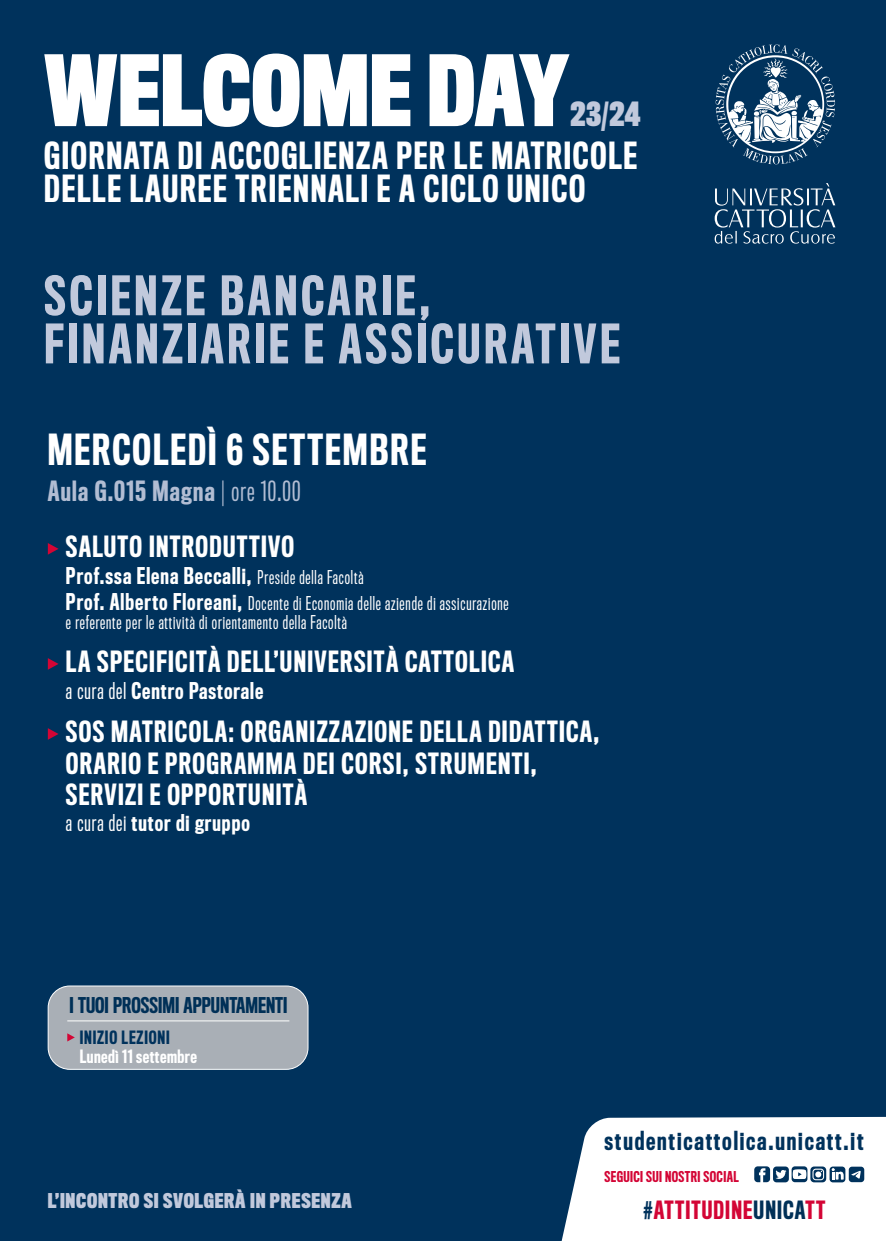
<style>
.page{position:relative;width:886px;height:1241px;background:#fff}
.page>*{position:absolute;margin:0;border:0;box-sizing:border-box;transform-origin:0 0}
.t1{font:700 90px "Titling Gothic FB Comp";letter-spacing:.01em;color:#fff}
.t2{font:500 50px/48.1px "Titling Gothic FB Comp";letter-spacing:.075em;color:#c1c9dc}
.t3{font:500 39.38px "Titling Gothic FB Comp";letter-spacing:.05em;color:#fff}
.t4{font:500 34.38px/32.5px "Titling Gothic FB Comp";letter-spacing:.05em;color:#fff}
.t5{font:700 30.62px "Titling Gothic FB Comp";color:#c1c9dc}
.t6{font:500 26.88px/31.2px "Titling Gothic FB Comp";letter-spacing:.05em;color:#fff}
.t7{font:500 25.62px "Titling Gothic FB Comp";letter-spacing:.05em;color:#b2bdd3}
.t8{font:500 24.06px "Titling Gothic FB Comp";letter-spacing:.075em;color:#00325c}
.t9{font:500 23.12px "Titling Gothic FB Comp";letter-spacing:.05em;color:#d30535}
.t10{font:500 21.25px "Titling Gothic FB Comp";letter-spacing:.05em;color:#fff}
.t11{font:500 20px "Titling Gothic FB Comp";color:#003057}
.t12{font:700 18.75px "Titling Gothic FB Comp";letter-spacing:.04em;color:#c1c9dc}
.t13{font:17.5px/18.8px "Titling Gothic FB Comp";letter-spacing:.05em;color:#fff}
.t14{font:500 16.88px "Titling Gothic FB Comp";letter-spacing:.03em;color:#fff}
.t15{font:500 16.88px "Titling Gothic FB Comp";letter-spacing:.05em;color:#00325c}
.t16{font:500 13.75px "Titling Gothic FB Comp";letter-spacing:.03em;color:#d30535}
.s1{font-weight:300}
.s2{font-weight:400}
.s3{font-weight:400;font-size:17.5px}
.s4{font-weight:500;font-size:21.25px}
.s5{color:#00325c}
.s6{color:#003057}
</style>
<div class="page">
<div style="left:0;top:0;width:886px;height:1240px;background:#00325c"></div>
<svg style="left:715px;top:183px;width:120px;height:60px"></svg>
<svg style="left:715px;top:44px;width:120px;height:120px"></svg>
<svg style="left:48px;top:543px;width:11px;height:11px"></svg>
<svg style="left:48px;top:658px;width:11px;height:11px"></svg>
<svg style="left:48px;top:728px;width:11px;height:11px"></svg>
<svg style="left:562px;top:1116px;width:324px;height:124px;background:#eaeef1"></svg>
<div style="left:48px;top:985px;width:260px;height:84px;background:#a9afb6;border-radius:22px"></div>
<div style="left:48px;top:985px;width:260px;height:84px;border:1px solid #fff;border-radius:22px"></div>
<svg style="left:67px;top:1033px;width:8px;height:8px"></svg>
<hr style="left:67px;top:1020px;width:222px;height:1px;background:#fff">
<h1 class="t1" style="left:44px;top:40px;width:527px">WELCOME DAY</h1>
<p class="t5" style="left:570px;top:97px;width:72px">23/24</p>
<p class="t4" style="left:44px;top:140px;width:594px">GIORNATA DI ACCOGLIENZA PER LE MATRICOLE<br>DELLE LAUREE TRIENNALI E A CICLO UNICO</p>
<h2 class="t2" style="left:44px;top:273px;width:577px">SCIENZE BANCARIE,<br>FINANZIARIE E ASSICURATIVE</h2>
<h3 class="t3" style="left:48px;top:426px;width:380px">MERCOLEDÌ 6 SETTEMBRE</h3>
<p class="t7" style="left:48px;top:476px;width:254px">Aula G.015 Magna <span class="s1">|</span> <span class="s2">ore 10.00</span></p>
<p class="t6" style="left:66px;top:532px;width:230px">SALUTO INTRODUTTIVO</p>
<p class="t10" style="left:66px;top:563px;width:299px">Prof.ssa Elena Beccalli, <span class="s3">Preside della Facoltà</span></p>
<p class="t13" style="left:66px;top:594px;width:444px"><span class="s4">Prof. Alberto Floreani,</span> Docente di Economia delle aziende di assicurazione e referente per le attività di orientamento della Facoltà</p>
<p class="t6" style="left:66px;top:647px;width:449px">LA SPECIFICITÀ DELL’UNIVERSITÀ CATTOLICA</p>
<p class="t10" style="left:66px;top:678px;width:199px"><span class="s2">a cura del</span> Centro Pastorale</p>
<p class="t6" style="left:66px;top:717px;width:535px">SOS MATRICOLA: ORGANIZZAZIONE DELLA DIDATTICA,<br>ORARIO E PROGRAMMA DEI CORSI, STRUMENTI,<br>SERVIZI E OPPORTUNITÀ</p>
<p class="t10" style="left:66px;top:810px;width:185px"><span class="s2">a cura dei</span> tutor di gruppo</p>
<p class="t11" style="left:70px;top:993px;width:219px">I TUOI PROSSIMI APPUNTAMENTI</p>
<p class="t15" style="left:80px;top:1027px;width:92px">INIZIO LEZIONI</p>
<p class="t14" style="left:80px;top:1046px;width:119px">Lunedì 11 settembre</p>
<p class="t12" style="left:48px;top:1189px;width:305px">L’INCONTRO SI SVOLGERÀ IN PRESENZA</p>
<p class="t8" style="left:604px;top:1126px;width:261px">studenticattolica.unicatt.it</p>
<p class="t16" style="left:604px;top:1168px;width:136px">SEGUICI SUI NOSTRI SOCIAL</p>
<p class="t9" style="left:643px;top:1196px;width:184px"><span class="s5">#</span>ATTITUDINE<span class="s6">UNICA</span>TT</p>
</div>
